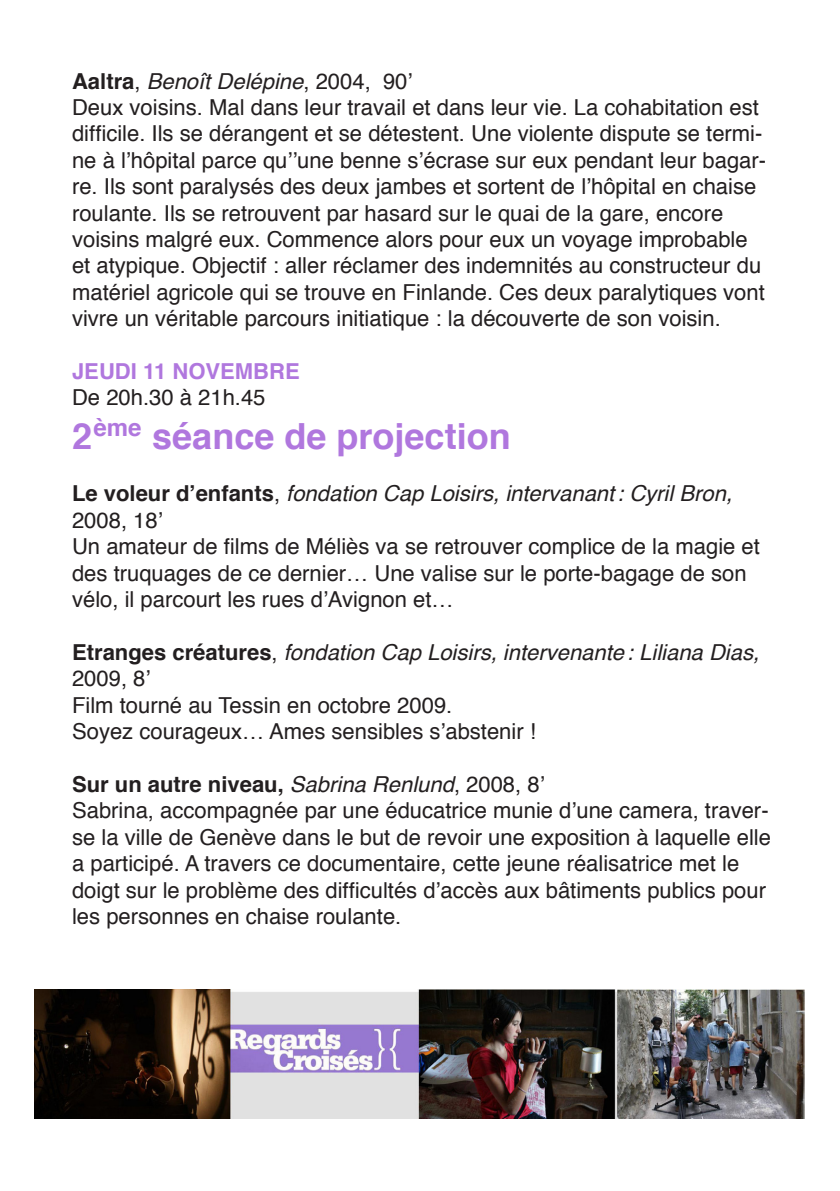
<style>
.page{position:relative;width:840px;height:1191px;background:#fff}
.page>*{position:absolute;margin:0;border:0;box-sizing:border-box;transform-origin:0 0}
.t1{font:700 36px "Helvetica";color:#b077de}
.t2{font:700 24px "Helvetica";color:#b077de}
.t3{font:22px/26.4px "Helvetica";color:#231f20}
.t4{font:italic 22px/26.4px "Helvetica";color:#231f20}
.t5{font:700 22px "Helvetica";color:#231f20}
.t6{font:700 22px "Helvetica";color:#b077de}
.s1{font-weight:700;font-style:normal}
.s2{font-style:normal}
.s3{font-weight:400;font-style:italic}
.s4{font-weight:400}
</style>
<div class="page">
<img style="left:34px;top:989px;width:770px;height:130px">
<p class="t4" style="left:72px;top:68px;width:341px"><span class="s1">Aaltra</span><span class="s2">,</span> Benoît Delépine<span class="s2">, 2004, 90’</span></p>
<p class="t3" style="left:72px;top:95px;width:695px">Deux voisins. Mal dans leur travail et dans leur vie. La cohabitation est difficile. Ils se dérangent et se détestent. Une violente dispute se termi&shy;ne à l’hôpital parce qu’’une benne s’écrase sur eux pendant leur bagar&shy;re. Ils sont paralysés des deux jambes et sortent de l’hôpital en chaise roulante. Ils se retrouvent par hasard sur le quai de la gare, encore voisins malgré eux. Commence alors pour eux un voyage improbable et atypique. Objectif : aller réclamer des indemnités au constructeur du matériel agricole qui se trouve en Finlande. Ces deux paralytiques vont vivre un véritable parcours initiatique : la découverte de son voisin.</p>
<p class="t6" style="left:72px;top:353px;width:229px">JEUDI 11 NOVEMBRE</p>
<p class="t3" style="left:72px;top:385px;width:195px">De 20h.30 à 21h.45</p>
<p class="t1" style="left:72px;top:407px;width:22px">2</p>
<p class="t1" style="left:152px;top:407px;width:360px">séance de projection</p>
<p class="t4" style="left:72px;top:481px;width:661px"><span class="s1">Le voleur d’enfants</span><span class="s2">,</span> fondation Cap Loisirs, intervanant: Cyril Bron,<br><span class="s2">2008, 18’</span></p>
<p class="t3" style="left:72px;top:534px;width:689px">Un amateur de films de Méliès va se retrouver complice de la magie et des truquages de ce dernier… Une valise sur le porte-bagage de son vélo, il parcourt les rues d’Avignon et…</p>
<p class="t4" style="left:72px;top:639px;width:688px"><span class="s1">Etranges créatures</span><span class="s2">,</span> fondation Cap Loisirs, intervenante: Liliana Dias,<br><span class="s2">2009, 8’</span></p>
<p class="t3" style="left:72px;top:692px;width:381px">Film tourné au Tessin en octobre 2009.</p>
<p class="t3" style="left:72px;top:719px;width:465px">Soyez courageux… Ames sensibles s’abstenir !</p>
<p class="t5" style="left:72px;top:766px;width:474px">Sur un autre niveau, <span class="s3">Sabrina Renlund</span><span class="s4">, 2008, 8’</span></p>
<p class="t3" style="left:72px;top:798px;width:700px">Sabrina, accompagnée par une éducatrice munie d’une camera, traver&shy;se la ville de Genève dans le but de revoir une exposition à laquelle elle a participé. A travers ce documentaire, cette jeune réalisatrice met le doigt sur le problème des difficultés d’accès aux bâtiments publics pour les personnes en chaise roulante.</p>
<p class="t2" style="left:93px;top:408px;width:50px">ème</p>
</div>
